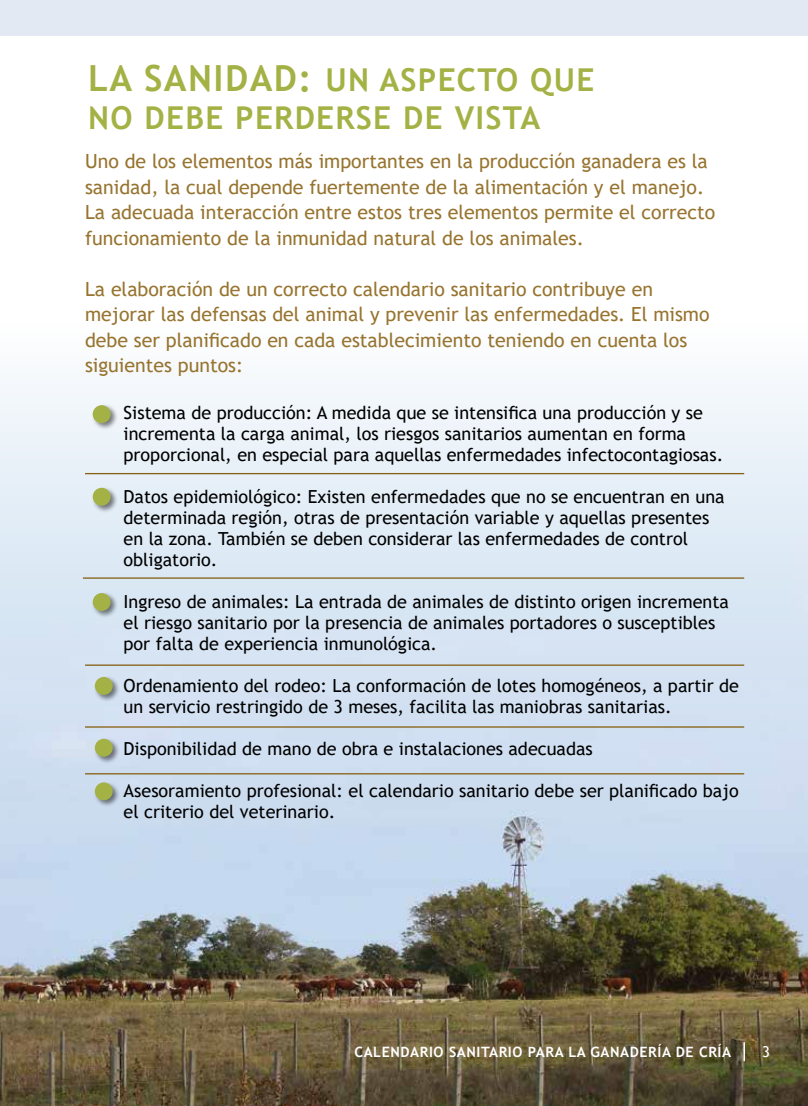
<style>
.page{position:relative;width:808px;height:1106px;background:#fff}
.page>*{position:absolute;margin:0;border:0;box-sizing:border-box;transform-origin:0 0}
.t1{font:700 31.5px/37.8px "Trebuchet MS";letter-spacing:.04em;color:#a4b144}
.t2{font:19.5px/25.5px "Trebuchet MS";color:#97742f}
.t3{font:18px/21px "Trebuchet MS";color:#000}
.t4{font:15px "Trebuchet MS";color:#fff}
.t5{font:700 14.25px "Trebuchet MS";letter-spacing:.04em;color:#fff}
.s1{font-size:36px}
</style>
<div class="page">
<img style="left:0;top:384px;width:808px;height:722px">
<hr style="left:85px;top:473px;width:659px;height:1px;background:#886114">
<hr style="left:83px;top:577px;width:661px;height:1px;background:#886114">
<hr style="left:85px;top:664px;width:659px;height:2px;background:#886114">
<hr style="left:85px;top:726px;width:659px;height:1px;background:#886114">
<hr style="left:85px;top:773px;width:659px;height:1px;background:#886114">
<div style="left:91px;top:403px;width:27px;height:27px;background:#000;opacity:.5"></div>
<div style="left:93px;top:405px;width:18px;height:18px;background:#a4b144;border-radius:50%"></div>
<div style="left:91px;top:486px;width:27px;height:27px;background:#000;opacity:.5"></div>
<div style="left:93px;top:488px;width:18px;height:17px;background:#a4b144;border-radius:50%"></div>
<div style="left:91px;top:591px;width:27px;height:27px;background:#000;opacity:.5"></div>
<div style="left:93px;top:593px;width:18px;height:18px;background:#a4b144;border-radius:50%"></div>
<div style="left:93px;top:675px;width:27px;height:27px;background:#000;opacity:.5"></div>
<div style="left:95px;top:677px;width:18px;height:18px;background:#a4b144;border-radius:50%"></div>
<div style="left:93px;top:737px;width:27px;height:27px;background:#000;opacity:.5"></div>
<div style="left:95px;top:738px;width:18px;height:18px;background:#a4b144;border-radius:50%"></div>
<div style="left:93px;top:780px;width:27px;height:27px;background:#000;opacity:.5"></div>
<div style="left:95px;top:782px;width:18px;height:18px;background:#a4b144;border-radius:50%"></div>
<div style="left:0;top:0;width:808px;height:36px;background:#e2e9f3"></div>
<svg style="left:743px;top:1042px;width:2px;height:19px"></svg>
<h1 class="t1" style="left:88px;top:61px;width:508px"><span class="s1">LA SANIDAD:</span> UN ASPECTO QU E<br>NO DEBE PERDERSE DE VISTA</h1>
<p class="t2" style="left:85px;top:148px;width:632px">Uno de los elementos más importantes en la producción ganadera es la sanidad, la cual depende fuertemente de la alimentación y el manejo.<br>La adecuada interacción entre estos tres elementos permite el correcto funcionamiento de la inmunidad natural de los animales.</p>
<p class="t2" style="left:85px;top:276px;width:626px">La elaboración de un correcto calendario sanitario contribuye en mejorar las defensas del animal y prevenir las enfermedades. El mismo debe ser planificado en cada establecimiento teniendo en cuenta los siguientes puntos:</p>
<p class="t3" style="left:124px;top:402px;width:601px">Sistema de producción: A medida que se intensifica una producción y se incrementa la carga animal, los riesgos sanitarios aumentan en forma proporcional, en especial para aquellas enfermedades infectocontagiosas.</p>
<p class="t3" style="left:124px;top:486px;width:602px">Datos epidemiológico: Existen enfermedades que no se encuentran en una determinada región, otras de presentación variable y aquellas presentes en la zona. También se deben considerar las enfermedades de control obligatorio.</p>
<p class="t3" style="left:124px;top:591px;width:607px">I ngreso de animales: La entrada de animales de distinto origen incrementa el riesgo sanitario por la presencia de animales portadores o susceptibles por falta de experiencia inmunológica.</p>
<p class="t3" style="left:124px;top:675px;width:617px">Ordenamiento del rodeo: La conformación de lotes homogéneos, a partir de un servicio restringido de 3 meses, facilita las maniobras sanitarias.</p>
<p class="t3" style="left:124px;top:738px;width:471px">Disponibilidad de mano de obra e instalaciones adecuadas</p>
<p class="t3" style="left:124px;top:780px;width:616px">Asesoramiento profesional: el calendario sanitario debe ser planificado bajo el criterio del veterinario.</p>
<p class="t5" style="left:354px;top:1043px;width:192px">CALENDARIO SANITARIO PARA</p>
<p class="t5" style="left:568px;top:1043px;width:163px">LA GANADERÍA DE CRÍA</p>
<p class="t4" style="left:762px;top:1042px;width:9px">3</p>
</div>
